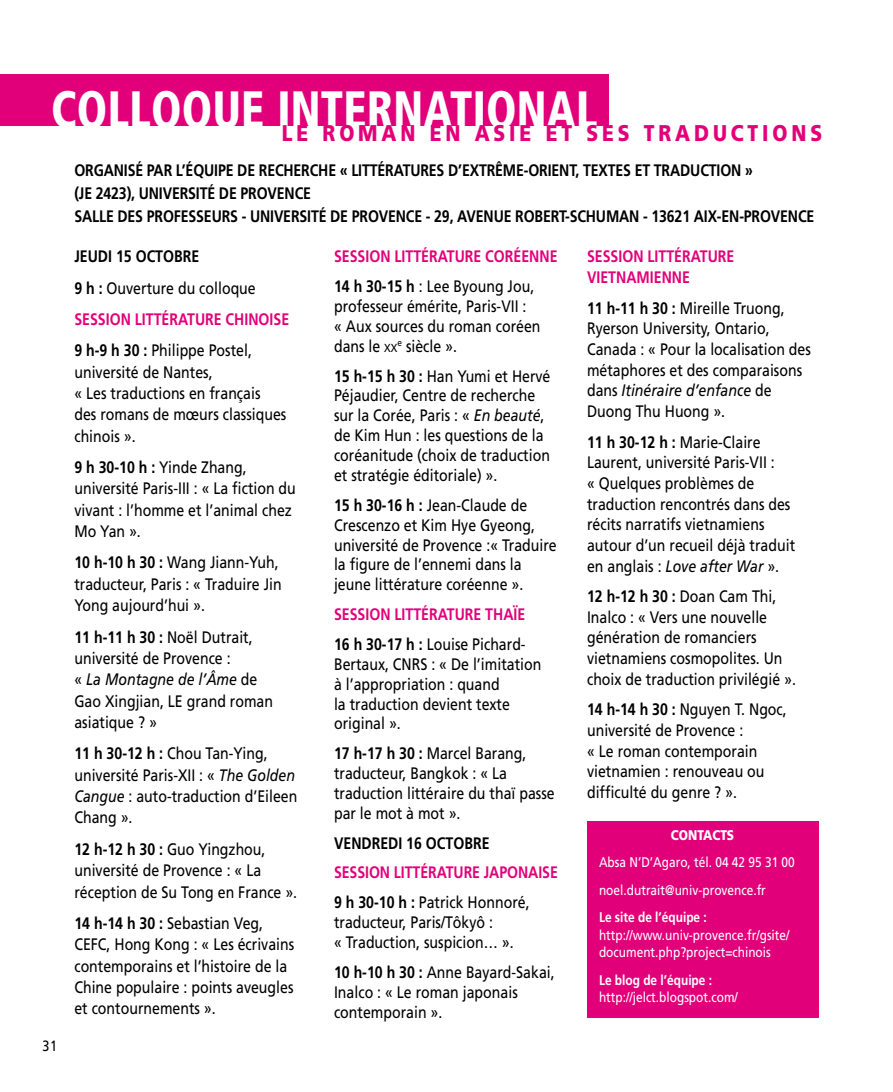
<style>
.page{position:relative;width:893px;height:1092px;background:#fff}
.page>*{position:absolute;margin:0;border:0;box-sizing:border-box;transform-origin:0 0}
.t1{font:900 condensed 52.5px "Frutiger";letter-spacing:.005em;color:#fff;scale:.85 1}
.t2{font:900 22.75px "Frutiger";letter-spacing:.2em;color:#e2007a;scale:.85 1}
.t3{font:16.62px/21.3px "Frutiger";color:#000;scale:.85 1}
.t4{font:700 16.62px/29.8px "Frutiger";color:#e2007a;scale:.85 1}
.t5{font:700 16.62px/22.8px "Frutiger";letter-spacing:-.01em;color:#000;scale:.85 1}
.t6{font:14.88px "Frutiger";color:#000;scale:.85 1}
.t7{font:14px/27.5px "Frutiger";color:#fff;scale:.85 1}
.t8{font:700 14px "Frutiger";color:#fff;scale:.85 1}
.t9{font:900 14px "Frutiger";color:#fff;scale:.85 1}
.s1{font-weight:700}
.s2{font-weight:700;color:#e2007a}
.s3{color:#000}
.s4{font-weight:400;color:#000}
.s5{font-style:italic}
.s6{font-size:11.72px}
</style>
<div class="page">
<div style="left:587px;top:820px;width:232px;height:197px;background:#e2007a"></div>
<div style="left:0;top:74px;width:609px;height:52px;background:#e2007a"></div>
<h1 class="t1" style="left:51px;top:78px;width:644px">COLLOQUE INTERNATIONAL</h1>
<h2 class="t2" style="left:282px;top:119px;width:637px">LE ROMAN EN ASIE ET SES TRADUCTIONS</h2>
<p class="t5" style="left:74px;top:159px;width:872px">ORGANISÉ PAR L’ÉQUIPE DE RECH ERCH E « LITTÉRATURES D’EXTRÊME-ORIENT, TEXTES ET TRADUCTION »<br>(JE 2423), UNIVERSITÉ DE PROVENCE<br>SALLE DES PROFESSEURS - UNIVERSITÉ DE PROVENCE - 29, AVENUE ROBERT-SCH UMAN - 13621 AIX-EN-PROVENCE</p>
<p class="t6" style="left:43px;top:1036px;width:18px">31</p>
<p class="t3" style="left:74px;top:241px;width:215px;line-height:31.3px"><span class="s1">JEUDI 15 OCTOBRE<br>9 H :</span> Ouverture du colloque<br><span class="s2">SESSION</span></p>
<p class="t4" style="left:74px;top:303px;width:254px;line-height:31.3px;text-indent:60px">LITTÉRATURE CH INOISE<br><span class="s3">9 H-9 H 30 :</span> <span class="s4">Philippe Postel,</span></p>
<p class="t3" style="left:74px;top:361px;width:251px">université de N antes,<br>« Les traductions en français des romans de mœurs classiques chinois ».</p>
<p class="t3" style="left:74px;top:456px;width:262px"><span class="s1">9 H 30-10 H :</span> Yinde Zhang, université Paris-III : « La fiction du vivant : l’homme et l’animal chez<br>Mo Yan ».</p>
<p class="t3" style="left:74px;top:552px;width:245px"><span class="s1">10 H-10 H 30 :</span> Wang Jiann-Yuh, traducteur, Paris : « Traduire Jin<br>Yong aujourd’hui ».</p>
<p class="t3" style="left:74px;top:626px;width:235px"><span class="s1">11 H-11 H 30 :</span> Noël Dutrait, université de Provence :<br>« <span class="s5">La Montagne de l’Âme</span> de<br>Gao Xingjian, LE grand roman asiatique ? »</p>
<p class="t3" style="left:74px;top:743px;width:264px"><span class="s1">11 H 30-12 H :</span> Chou Tan-Ying, université Paris-XII : « <span class="s5">The Golden<br>Cangue</span> : auto-traduction d’E ileen<br>Chang ».</p>
<p class="t3" style="left:74px;top:838px;width:264px"><span class="s1">12 H-12 H 30 :</span> Guo Yingzhou, université de Provence : « La réception de Su Tong en France ».</p>
<p class="t3" style="left:74px;top:912px;width:260px"><span class="s1">14 H-14 H 30 :</span> Sebastian Veg,<br>CE FC, Hong Kong : « Les écrivains contemporains et l’histoire de la<br>Chine populaire : points aveugles et contournements ».</p>
<p class="t4" style="left:334px;top:242px;width:264px;text-indent:60px">LITTÉRATURE CORÉENNE<br><span class="s3">14 H 30-15 H</span> <span class="s4">: Lee Byoung Jou,</span></p>
<p class="t3" style="left:334px;top:296px;width:244px;line-height:19.8px">professeur émérite, Paris-VII :<br>« Aux sources du roman coréen dans le <span class="s6">xx</span><sup>e</sup> siècle ».</p>
<p class="t3" style="left:334px;top:366px;width:256px;line-height:19.9px"><span class="s1">15 H-15 H 30 :</span> Han Yumi et Hervé<br>Péjaudier, Centre de recherche sur la Corée, Paris : « <span class="s5">En beauté</span>, de Kim H un : les questions de la coréanitude (choix de traduction et stratégie éditoriale) ».</p>
<p class="t3" style="left:334px;top:495px;width:264px;line-height:19.9px"><span class="s1">15 H 30-16 H :</span> Jean-Claude de<br>Crescenzo et Kim Hye Gyeong, université de Provence :« Traduire la figure de l’ennemi dans la jeune littérature coréenne ».</p>
<p class="t4" style="left:334px;top:599px;width:11px">SESSION</p>
<p class="t4" style="left:334px;top:242px;width:11px">SESSION</p>
<p class="t4" style="left:334px;top:599px;width:227px;text-align:right">LITTÉRATURE THAÏE<br><span class="s3">16 H 30-17 H :</span> <span class="s4">Louise Pichard-</span></p>
<p class="t3" style="left:334px;top:654px;width:245px;line-height:19.9px">Bertaux, CNRS : « De l’imitation à l’appropriation : quand<br>la traduction devient texte original ».</p>
<p class="t3" style="left:334px;top:743px;width:261px;line-height:19.9px"><span class="s1">17 H-17 H 30 :</span> Marcel Barang, traducteur, Bangkok : « La traduction littéraire du thaï passe par le mot à mot ».</p>
<p class="t5" style="left:334px;top:831px;width:184px">VENDREDI 16 OCTOBRE</p>
<p class="t4" style="left:334px;top:857px;width:11px">SESSION</p>
<p class="t4" style="left:334px;top:857px;width:265px;text-indent:60px">LITTÉRATURE JAPONAISE<br><span class="s3">9 H 30-10 H :</span> <span class="s4">Patrick Honnoré,</span></p>
<p class="t3" style="left:334px;top:912px;width:213px;line-height:19.9px">traducteur, Paris/Tôkyô :<br>« Traduction, suspicion… ».</p>
<p class="t3" style="left:334px;top:962px;width:261px;line-height:19.9px"><span class="s1">10 H-10 H 30 :</span> Anne Bayard-Sakai,<br>I nalco : « Le roman japonais contemporain ».</p>
<p class="t4" style="left:587px;top:246px;width:175px;line-height:20.7px;text-indent:60px">LITTÉRATURE<br>VIETNAMIENNE</p>
<p class="t3" style="left:587px;top:297px;width:265px;line-height:20.7px"><span class="s1">11 H-11 H 30 :</span> M ireille Truong,<br>Ryerson University, Ontario,<br>Canada : « Pour la localisation des métaphores et des comparaisons dans <span class="s5">Itinéraire d’enfance</span> de<br>Duong Thu H uong ».</p>
<p class="t3" style="left:587px;top:431px;width:246px;line-height:20.7px"><span class="s1">11 H 30-12 H :</span> Marie-Claire<br>Laurent, université Paris-VII :<br>« Quelques problèmes de traduction rencontrés dans des récits narratifs vietnamiens autour d’un recueil déjà traduit en anglais : <span class="s5">Love after War</span> ».</p>
<p class="t3" style="left:587px;top:586px;width:247px;line-height:20.7px"><span class="s1">12 H-12 H 30 :</span> Doan Cam Thi,<br>I nalco : « Vers une nouvelle génération de romanciers vietnamiens cosmopolites. Un choix de traduction privilégié ».</p>
<p class="t3" style="left:587px;top:699px;width:236px;line-height:20.7px"><span class="s1">14 H-14 H 30 :</span> Nguyen T. Ngoc, université de Provence :<br>« Le roman contemporain vietnamien : renouveau ou difficulté du genre ? ».</p>
<p class="t4" style="left:587px;top:242px;width:11px">SESSION</p>
<p class="t9" style="left:671px;top:826px;width:76px">CONTACTS</p>
<p class="t7" style="left:599px;top:848px;width:232px">Absa N ’D’Agaro, tél. 04 42 95 31 00 noel.dutrait@univ-provence.fr</p>
<p class="t8" style="left:599px;top:909px;width:128px">LE SITE DE L’ÉQUIPE :</p>
<p class="t7" style="left:599px;top:926px;width:226px;line-height:17.5px">http://www.univ-provence.fr/gsite/ document.php?project=chinois</p>
<p class="t8" style="left:599px;top:971px;width:135px">LE BLOG DE L’ÉQUIPE :</p>
<p class="t7" style="left:599px;top:983px;width:165px">http://jelct.blogspot.com/</p>
</div>
